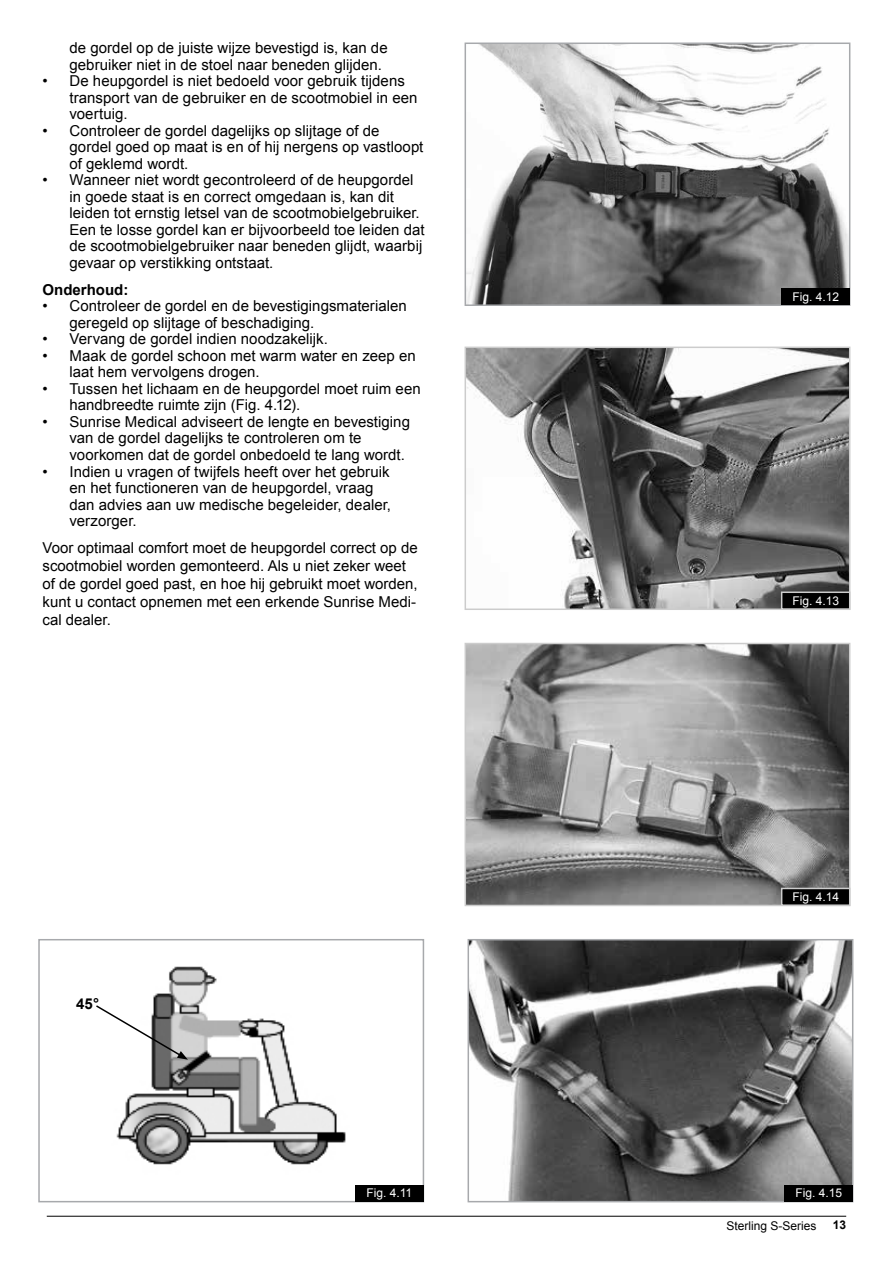
<style>
.page{position:relative;width:893px;height:1263px;background:#fff}
.page>*{position:absolute;margin:0;border:0;box-sizing:border-box;transform-origin:0 0}
.t1{font:15px/16.5px "Arial";color:#000}
.t2{font:700 15px "Arial";color:#000}
.t3{font:12px "Arial";color:#fff}
.t4{font:12px "Arial";color:#000}
.t5{font:700 12px "Arial";color:#000}
</style>
<div class="page">
<hr style="left:47px;top:1216px;width:799px;height:1px;background:#000">
<img style="left:468px;top:46px;width:379px;height:257px">
<div style="left:465px;top:43px;width:385px;height:263px;border:2px solid #a7a9ac"></div>
<div style="left:782px;top:288px;width:68px;height:17px;background:#000"></div>
<img style="left:468px;top:350px;width:379px;height:257px">
<div style="left:465px;top:347px;width:385px;height:263px;border:2px solid #ccc"></div>
<div style="left:782px;top:592px;width:68px;height:17px;background:#000"></div>
<div style="left:781px;top:591px;width:69px;height:19px;border:2px solid #ccc"></div>
<img style="left:468px;top:646px;width:379px;height:257px">
<div style="left:465px;top:643px;width:385px;height:263px;border:2px solid #ccc"></div>
<div style="left:782px;top:888px;width:68px;height:17px;background:#000"></div>
<div style="left:781px;top:888px;width:69px;height:18px;border:2px solid #ccc"></div>
<img style="left:471px;top:942px;width:379px;height:257px">
<div style="left:468px;top:939px;width:385px;height:263px;border:2px solid #a7a9ac"></div>
<div style="left:785px;top:1184px;width:68px;height:17px;background:#000"></div>
<img style="left:116px;top:966px;width:230px;height:199px">
<div style="left:38px;top:939px;width:386px;height:263px;border:2px solid #a7a9ac"></div>
<div style="left:355px;top:1184px;width:68px;height:17px;background:#000"></div>
<svg style="left:96px;top:1004px;width:92px;height:56px"></svg>
<p class="t1" style="left:70px;top:40px;width:320px">de gordel op de juiste wijze bevestigd is, kan de gebruiker niet in de stoel naar beneden glijden.</p>
<p class="t1" style="left:70px;top:73px;width:350px;text-indent:-27px">• De heupgordel is niet bedoeld voor gebruik tijdens transport van de gebruiker en de scootmobiel in een voertuig.</p>
<p class="t1" style="left:70px;top:123px;width:355px;text-indent:-27px">• Controleer de gordel dagelijks op slijtage of de gordel goed op maat is en of hij nergens op vastloopt of geklemd wordt.</p>
<p class="t1" style="left:70px;top:172px;width:356px;text-indent:-27px">• Wanneer niet wordt gecontroleerd of de heupgordel in goede staat is en correct omgedaan is, kan dit leiden tot ernstig letsel van de scootmobielgebruiker.<br>Een te losse gordel kan er bijvoorbeeld toe leiden dat de scootmobielgebruiker naar beneden glijdt, waarbij gevaar op verstikking ontstaat.</p>
<p class="t2" style="left:43px;top:280px;width:87px">Onderhoud:</p>
<p class="t1" style="left:70px;top:298px;width:339px;text-indent:-27px">• Controleer de gordel en de bevestigingsmaterialen geregeld op slijtage of beschadiging.</p>
<p class="t1" style="left:43px;top:331px;width:287px">• Vervang de gordel indien noodzakelijk.</p>
<p class="t1" style="left:70px;top:348px;width:348px;text-indent:-27px">• Maak de gordel schoon met warm water en zeep en laat hem vervolgens drogen.</p>
<p class="t1" style="left:70px;top:381px;width:353px;text-indent:-27px">• Tussen het lichaam en de heupgordel moet ruim een handbreedte ruimte zijn (Fig. 4.12).</p>
<p class="t1" style="left:70px;top:414px;width:342px;text-indent:-27px">• Sunrise Medical adviseert de lengte en bevestiging van de gordel dagelijks te controleren om te voorkomen dat de gordel onbedoeld te lang wordt.</p>
<p class="t1" style="left:70px;top:463px;width:323px;text-indent:-27px">• Indien u vragen of twijfels heeft over het gebruik en het functioneren van de heupgordel, vraag dan advies aan uw medische begeleider, dealer, verzorger.</p>
<p class="t1" style="left:43px;top:539px;width:377px;line-height:18px">Voor optimaal comfort moet de heupgordel correct op de scootmobiel worden gemonteerd. Als u niet zeker weet of de gordel goed past, en hoe hij gebruikt moet worden, kunt u contact opnemen met een erkende Sunrise Medi&shy;cal dealer.</p>
<p class="t2" style="left:76px;top:994px;width:25px">45°</p>
<p class="t3" style="left:792px;top:289px;width:48px">Fig. 4.12</p>
<p class="t3" style="left:792px;top:593px;width:48px">Fig. 4.13</p>
<p class="t3" style="left:792px;top:889px;width:48px">Fig. 4.14</p>
<p class="t3" style="left:366px;top:1185px;width:47px">Fig. 4.11</p>
<p class="t3" style="left:795px;top:1185px;width:48px">Fig. 4.15</p>
<p class="t4" style="left:726px;top:1217px;width:92px">Sterling S-Series</p>
<p class="t5" style="left:833px;top:1217px;width:15px">13</p>
</div>
